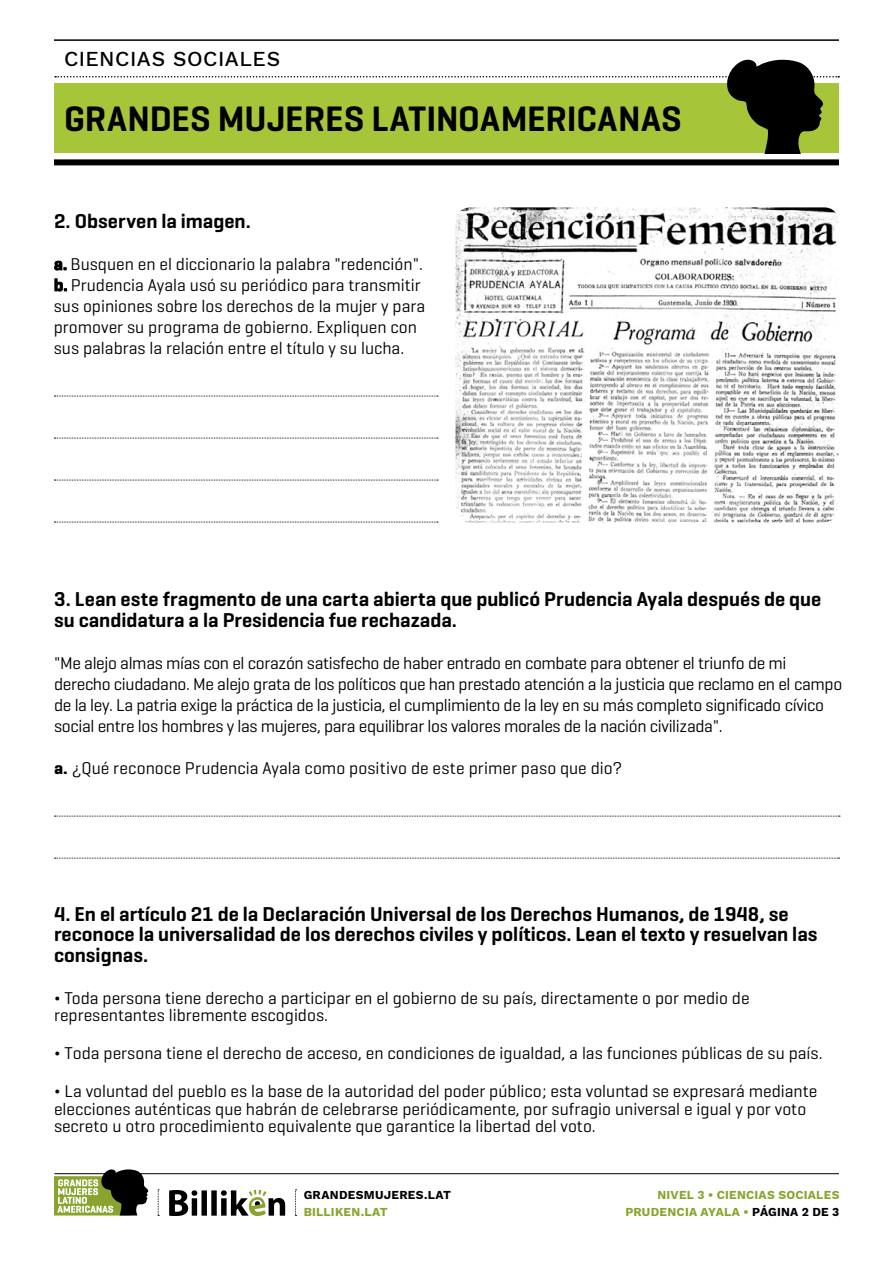
<style>
.page{position:relative;width:893px;height:1263px;background:#fff}
.page>*{position:absolute;margin:0;border:0;box-sizing:border-box;transform-origin:0 0}
.t1{font:600 36px "Geogrotesque";color:#000}
.t2{font:500 21px "Work Sans";letter-spacing:.025em;color:#000}
.t3{font:600 20.4px/20.2px "Geogrotesque";color:#000}
.t4{font:17.4px/20.9px "Geogrotesque";color:#000}
.t5{font:17.4px/21px "Geogrotesque";letter-spacing:-.02em;color:#000}
.t6{font:700 12px/17px "Work Sans";letter-spacing:.02em;color:#89a42e;text-align:right}
.t7{font:700 12px "Work Sans";letter-spacing:.025em;color:#000}
.s1{font-weight:600}
.s2{font-weight:700}
.s3{color:#000}
</style>
<div class="page">
<div style="left:54px;top:159px;width:785px;height:6px;background:#000"></div>
<hr style="left:54px;top:39px;width:785px;height:2px;background:#000">
<svg style="left:55px;top:60px;width:784px;height:93px"></svg>
<hr style="left:54px;top:1173px;width:785px;height:1px;background:#000">
<svg style="left:169px;top:1190px;width:116px;height:26px"></svg>
<svg style="left:158px;top:1189px;width:1px;height:27px"></svg>
<svg style="left:295px;top:1189px;width:2px;height:27px"></svg>
<svg style="left:54px;top:1169px;width:95px;height:46px"></svg>
<svg style="left:54px;top:396px;width:384px;height:1px"></svg>
<svg style="left:54px;top:438px;width:384px;height:1px"></svg>
<svg style="left:54px;top:480px;width:384px;height:1px"></svg>
<svg style="left:54px;top:522px;width:384px;height:1px"></svg>
<img style="left:455px;top:207px;width:384px;height:315px">
<svg style="left:55px;top:816px;width:785px;height:1px"></svg>
<svg style="left:55px;top:858px;width:784px;height:1px"></svg>
<p class="t2" style="left:64px;top:43px;width:218px">CIENCIAS SOCIALES</p>
<h1 class="t1" style="left:64px;top:96px;width:619px">GRANDES MUJERES LATINOAMERICANAS</h1>
<p class="t3" style="left:54px;top:211px;width:198px">2. Observen la imagen.</p>
<p class="t4" style="left:54px;top:253px;width:373px"><span class="s1">a.</span> Busquen en el diccionario la palabra "redención". <span class="s1">b.</span> Prudencia Ayala usó su periódico para transmitir sus opiniones sobre los derechos de la mujer y para promover su programa de gobierno. Expliquen con sus palabras la relación entre el título y su lucha.</p>
<p class="t3" style="left:54px;top:589px;width:769px">3. Lean este fragmento de una carta abierta que publicó Prudencia Ayala después de que su candidatura a la Presidencia fue rechazada.</p>
<p class="t5" style="left:54px;top:652px;width:790px">"Me alejo almas mías con el corazón satisfecho de haber entrado en combate para obtener el triunfo de mi derecho ciudadano. Me alejo grata de los políticos que han prestado atención a la justicia que reclamo en el campo de la ley. La patria exige la práctica de la justicia, el cumplimiento de la ley en su más completo significado cívico social entre los hombres y las mujeres, para equilibrar los valores morales de la nación civilizada".</p>
<p class="t4" style="left:54px;top:757px;width:570px"><span class="s2">a.</span> ¿Qué reconoce Prudencia Ayala como positivo de este primer paso que dio?</p>
<p class="t3" style="left:54px;top:904px;width:765px">4. En el artículo 21 de la Declaración Universal de los Derechos Humanos, de 1948, se reconoce la universalidad de los derechos civiles y políticos. Lean el texto y resuelvan las consignas.</p>
<p class="t4" style="left:54px;top:989px;width:697px;line-height:16.8px">¬ Toda persona tiene derecho a participar en el gobierno de su país, directamente o por medio de representantes libremente escogidos.</p>
<p class="t4" style="left:54px;top:1033px;width:770px;line-height:38.2px">¬ Toda persona tiene el derecho de acceso, en condiciones de igualdad, a las funciones públicas de su país. ¬ La voluntad del pueblo es la base de la autoridad del poder público; esta voluntad se expresará mediante</p>
<p class="t4" style="left:54px;top:1099px;width:754px;line-height:17.2px">elecciones auténticas que habrán de celebrarse periódicamente, por sufragio universal e igual y por voto secreto u otro procedimiento equivalente que garantice la libertad del voto.</p>
<p class="t7" style="left:304px;top:1185px;width:149px">GRANDESMUJERES.LAT</p>
<p class="t6" style="left:304px;top:1202px;width:86px">BILLIKEN.LAT</p>
<p class="t6" style="left:625px;top:1185px;width:216px">NIVEL 3 • CIENCIAS SOCIALES<br>PRUDENCIA AYALA • <span class="s3">PÁGINA 2 DE 3</span></p>
</div>
